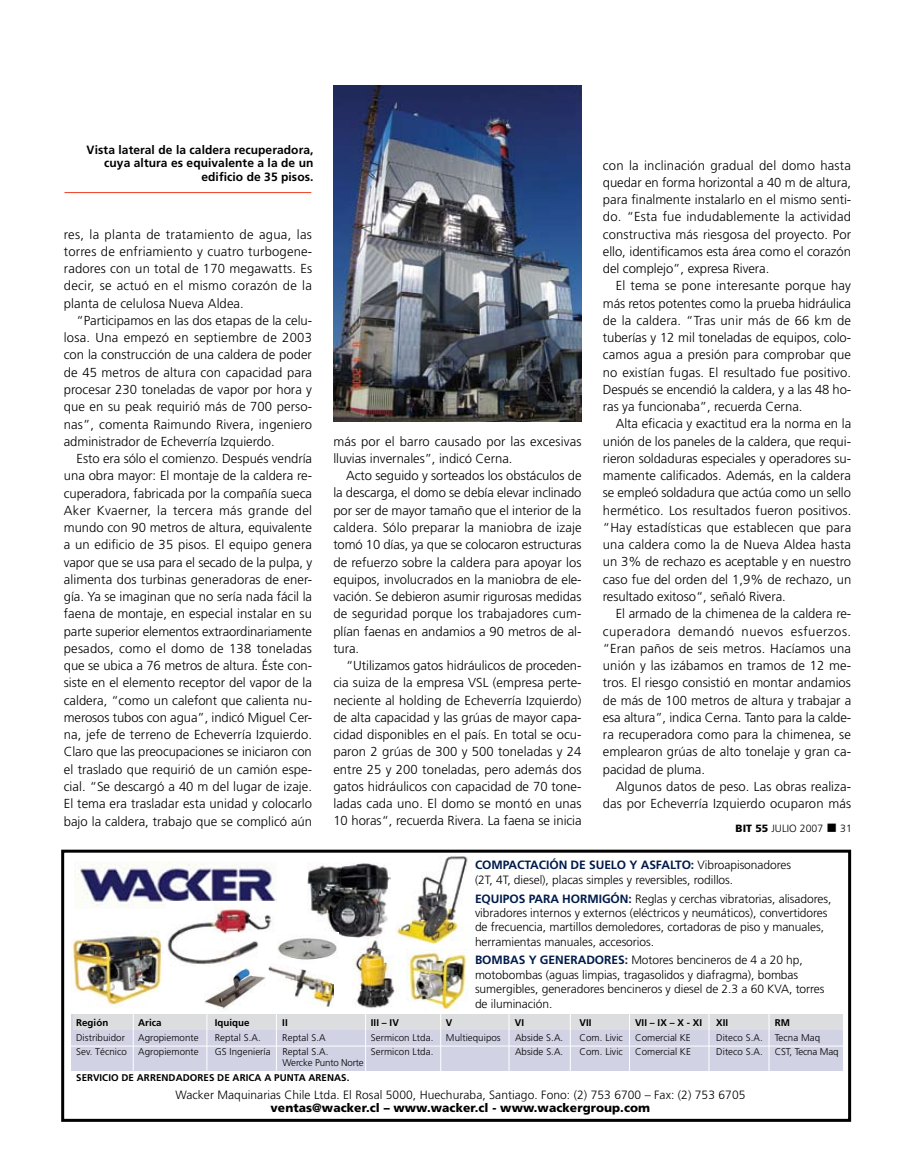
<style>
.page{position:relative;width:915px;height:1170px;background:#fff}
.page>*{position:absolute;margin:0;border:0;box-sizing:border-box;transform-origin:0 0}
.t1{font:300 13.05px/17.2px "Frutiger";color:#000;text-align:justify}
.t2{font:300 12px/14.4px "Frutiger";letter-spacing:-.005em;color:#000}
.t3{font:700 12px/13.5px "Frutiger";letter-spacing:.005em;color:#000;text-align:right}
.t4{font:900 12px "Frutiger";letter-spacing:.005em;color:#000}
.t5{font:700 12px "Frutiger";letter-spacing:-.005em;color:#001b4c}
.t6{font:300 10.5px "Frutiger";letter-spacing:.005em;color:#000}
.t7{font:300 9.75px "Frutiger";letter-spacing:.005em;color:#000}
.t8{font:700 9.75px "Frutiger";letter-spacing:.005em;color:#000}
.t9{font:300 9.75px "Frutiger";letter-spacing:-.015em;color:#000}
.s1{font-weight:900}
.s2{font-weight:700;color:#001b4c}
</style>
<div class="page">
<hr style="left:64px;top:192px;width:247px;height:1px;background:#ef4123">
<img style="left:333px;top:85px;width:248px;height:336px">
<div style="left:61px;top:849px;width:789px;height:272px;border:3px solid #000"></div>
<div style="left:71px;top:1014px;width:770px;height:56px;background:#d2d2e5"></div>
<img style="left:75px;top:861px;width:201px;height:46px">
<img style="left:72px;top:931px;width:91px;height:76px">
<img style="left:166px;top:901px;width:109px;height:64px">
<img style="left:307px;top:863px;width:83px;height:74px">
<img style="left:395px;top:856px;width:73px;height:88px">
<img style="left:352px;top:938px;width:48px;height:71px">
<div style="left:73px;top:1014px;width:768px;height:15px;background:#dcddde"></div>
<hr style="left:69px;top:1045px;width:774px;height:1px;background:#fff">
<hr style="left:133px;top:1012px;width:1px;height:59px;background:#fff">
<hr style="left:206px;top:1012px;width:1px;height:59px;background:#fff">
<hr style="left:276px;top:1012px;width:1px;height:59px;background:#fff">
<hr style="left:365px;top:1012px;width:1px;height:59px;background:#fff">
<hr style="left:440px;top:1012px;width:1px;height:59px;background:#fff">
<hr style="left:508px;top:1012px;width:1px;height:59px;background:#fff">
<hr style="left:629px;top:1012px;width:1px;height:59px;background:#fff">
<hr style="left:708px;top:1012px;width:1px;height:59px;background:#fff">
<hr style="left:569px;top:1012px;width:1px;height:59px;background:#fff">
<hr style="left:768px;top:1011px;width:1px;height:59px;background:#fff">
<img style="left:406px;top:949px;width:63px;height:62px">
<img style="left:268px;top:961px;width:65px;height:46px">
<img style="left:204px;top:968px;width:61px;height:42px">
<img style="left:278px;top:932px;width:60px;height:31px">
<p class="t3" style="left:87px;top:142px;width:228px">VISTA LATERAL DE LA CALDERA RECUPERADORA,<br>CUYA ALTURA ES EQUIVALENTE A LA DE UN<br>EDIFICIO DE 35 PISOS.</p>
<p class="t1" style="left:64px;top:225px;width:250px">res, la planta de tratamiento de agua, las torres de enfriamiento y cuatro turbogene&shy;radores con un total de 170 megawatts. Es decir, se actuó en el mismo corazón de la planta de celulosa Nueva Aldea.</p>
<p class="t1" style="left:64px;top:312px;width:250px;text-indent:13px">“Participamos en las dos etapas de la celu&shy;losa. Una empezó en septiembre de 2003 con la construcción de una caldera de poder de 45 metros de altura con capacidad para procesar 230 toneladas de vapor por hora y que en su peak requirió más de 700 perso&shy;nas”, comenta Raimundo Rivera, ingeniero administrador de Echeverría Izquierdo.</p>
<p class="t1" style="left:64px;top:450px;width:250px;text-indent:13px">Esto era sólo el comienzo. Después vendría una obra mayor: El montaje de la caldera re&shy;cuperadora, fabricada por la compañía sueca Aker Kvaerner, la tercera más grande del mundo con 90 metros de altura, equivalente a un edificio de 35 pisos. El equipo genera vapor que se usa para el secado de la pulpa, y alimenta dos turbinas generadoras de ener&shy;gía. Ya se imaginan que no sería nada fácil la faena de montaje, en especial instalar en su parte superior elementos extraordinariamente pesados, como el domo de 138 toneladas que se ubica a 76 metros de altura. Éste con&shy;siste en el elemento receptor del vapor de la caldera, “como un calefont que calienta nu&shy;merosos tubos con agua”, indicó Miguel Cer&shy;na, jefe de terreno de Echeverría Izquierdo.<br>Claro que las preocupaciones se iniciaron con el traslado que requirió de un camión espe&shy;cial. “Se descargó a 40 m del lugar de izaje.<br>El tema era trasladar esta unidad y colocarlo bajo la caldera, trabajo que se complicó aún</p>
<p class="t1" style="left:333px;top:432px;width:249px">más por el barro causado por las excesivas lluvias invernales”, indicó Cerna.</p>
<p class="t1" style="left:333px;top:467px;width:250px;text-indent:13px">Acto seguido y sorteados los obstáculos de la descarga, el domo se debía elevar inclinado por ser de mayor tamaño que el interior de la caldera. Sólo preparar la maniobra de izaje tomó 10 días, ya que se colocaron estructuras de refuerzo sobre la caldera para apoyar los equipos, involucrados en la maniobra de ele&shy;vación. Se debieron asumir rigurosas medidas de seguridad porque los trabajadores cum&shy;plían faenas en andamios a 90 metros de al&shy;tura.</p>
<p class="t1" style="left:333px;top:657px;width:250px;text-indent:13px">“Utilizamos gatos hidráulicos de proceden&shy;cia suiza de la empresa VSL (empresa perte&shy;neciente al holding de Echeverría Izquierdo) de alta capacidad y las grúas de mayor capa&shy;cidad disponibles en el país. En total se ocu&shy;paron 2 grúas de 300 y 500 toneladas y 24 entre 25 y 200 toneladas, pero además dos gatos hidráulicos con capacidad de 70 tone&shy;ladas cada uno. El domo se montó en unas 10 horas“, recuerda Rivera. La faena se inicia</p>
<p class="t1" style="left:602px;top:156px;width:250px">con la inclinación gradual del domo hasta quedar en forma horizontal a 40 m de altura, para finalmente instalarlo en el mismo senti&shy;do. “Esta fue indudablemente la actividad constructiva más riesgosa del proyecto. Por ello, identificamos esta área como el corazón del complejo”, expresa Rivera.</p>
<p class="t1" style="left:602px;top:277px;width:250px;text-indent:13px">El tema se pone interesante porque hay más retos potentes como la prueba hidráulica de la caldera. “Tras unir más de 66 km de tuberías y 12 mil toneladas de equipos, colo&shy;camos agua a presión para comprobar que no existían fugas. El resultado fue positivo.<br>Después se encendió la caldera, y a las 48 ho&shy;ras ya funcionaba”, recuerda Cerna.</p>
<p class="t1" style="left:602px;top:415px;width:250px;text-indent:13px">Alta eficacia y exactitud era la norma en la unión de los paneles de la caldera, que requi&shy;rieron soldaduras especiales y operadores su&shy;mamente calificados. Además, en la caldera se empleó soldadura que actúa como un sello hermético. Los resultados fueron positivos. “Hay estadísticas que establecen que para una caldera como la de Nueva Aldea hasta un 3% de rechazo es aceptable y en nuestro caso fue del orden del 1,9% de rechazo, un resultado exitoso“, señaló Rivera.</p>
<p class="t1" style="left:602px;top:605px;width:250px;text-indent:13px">El armado de la chimenea de la caldera re&shy;cuperadora demandó nuevos esfuerzos. “Eran paños de seis metros. Hacíamos una unión y las izábamos en tramos de 12 me&shy;tros. El riesgo consistió en montar andamios de más de 100 metros de altura y trabajar a esa altura”, indica Cerna. Tanto para la calde&shy;ra recuperadora como para la chimenea, se emplearon grúas de alto tonelaje y gran ca&shy;pacidad de pluma.</p>
<p class="t1" style="left:602px;top:777px;width:250px;text-align:right">Algunos datos de peso. Las obras realiza&shy;das por Echeverría Izquierdo ocuparon más</p>
<p class="t6" style="left:735px;top:822px;width:118px"><span class="s1">BIT 55</span> JULIO 2007 ■ 31</p>
<p class="t2" style="left:475px;top:858px;width:317px;text-indent:49px"><span class="s2">TACIÓN DE SUELO Y ASFALTO:</span> Vibroapisonadores (2T, 4T, diesel), placas simples y reversibles, rodillos.</p>
<p class="t5" style="left:475px;top:891px;width:62px">EQUIPOS PARA</p>
<p class="t5" style="left:562px;top:891px;width:26px">HORMI</p>
<p class="t5" style="left:475px;top:858px;width:26px">COMPAC</p>
<p class="t2" style="left:475px;top:891px;width:358px;text-indent:127px"><span class="s2">GÓN:</span> Reglas y cerchas vibratorias, alisadores, vibradores internos y externos (eléctricos y neumáticos), convertidores de frecuencia, martillos demoledores, cortadoras de piso y manuales, herramientas manuales, accesorios.</p>
<p class="t5" style="left:475px;top:953px;width:26px">BOMBAS</p>
<p class="t5" style="left:528px;top:953px;width:20px">Y GENERA</p>
<p class="t2" style="left:475px;top:952px;width:351px;text-indent:111px"><span class="s2">DORES:</span> Motores bencineros de 4 a 20 hp, motobombas (aguas limpias, tragasolidos y diafragma), bombas sumergibles, generadores bencineros y diesel de 2.3 a 60 KVA, torres de iluminación.</p>
<p class="t8" style="left:76px;top:1016px;width:34px">REGIÓN</p>
<p class="t8" style="left:138px;top:1016px;width:25px">ARICA</p>
<p class="t8" style="left:215px;top:1016px;width:36px">IQUIQUE</p>
<p class="t8" style="left:282px;top:1016px;width:7px">II</p>
<p class="t8" style="left:371px;top:1016px;width:30px">III – IV</p>
<p class="t8" style="left:446px;top:1016px;width:8px">V</p>
<p class="t8" style="left:515px;top:1016px;width:11px">VI</p>
<p class="t8" style="left:579px;top:1016px;width:14px">VII</p>
<p class="t8" style="left:635px;top:1016px;width:68px">VII – IX – X - XI</p>
<p class="t8" style="left:716px;top:1016px;width:14px">XII</p>
<p class="t8" style="left:774px;top:1016px;width:17px">RM</p>
<p class="t7" style="left:76px;top:1031px;width:199px">Distribuidor Agropiemonte Reptal S.A. R</p>
<p class="t7" style="left:288px;top:1031px;width:51px">eptal S.AS</p>
<p class="t7" style="left:375px;top:1031px;width:59px">ermicon Ltda.</p>
<p class="t7" style="left:446px;top:1031px;width:119px">Multiequipos Abside S.A.</p>
<p class="t7" style="left:579px;top:1031px;width:45px">Com. Livic</p>
<p class="t7" style="left:635px;top:1031px;width:64px">Comercial KED</p>
<p class="t7" style="left:722px;top:1031px;width:99px">iteco S.A. Tecna Maq</p>
<p class="t7" style="left:76px;top:1046px;width:124px">Sev. Técnico Agropiemonte</p>
<p class="t7" style="left:215px;top:1046px;width:139px">GS Ingeniería Reptal S.A. S</p>
<p class="t7" style="left:376px;top:1046px;width:63px">ermicon Ltda. A</p>
<p class="t7" style="left:521px;top:1046px;width:43px">bside S.A.</p>
<p class="t7" style="left:579px;top:1046px;width:45px">Com. Livic</p>
<p class="t7" style="left:635px;top:1046px;width:64px">Comercial KED</p>
<p class="t9" style="left:722px;top:1046px;width:117px">iteco S.A. CST, Tecna Maq</p>
<p class="t9" style="left:282px;top:1056px;width:83px">Wercke Punto Norte</p>
<p class="t8" style="left:76px;top:1071px;width:12px">SERVICI</p>
<p class="t8" style="left:111px;top:1071px;width:40px">O DE ARREN</p>
<p class="t8" style="left:168px;top:1071px;width:36px">DADORES</p>
<p class="t8" style="left:217px;top:1071px;width:29px">DE ARICA</p>
<p class="t8" style="left:264px;top:1071px;width:59px">A PUNTA ARENAS</p>
<p class="t8" style="left:347px;top:1071px;width:4px">.</p>
<p class="t2" style="left:175px;top:1087px;width:571px">Wacker Maquinarias Chile Ltda. El Rosal 5000, H uechuraba, Santiago. Fono: (2) 753 6700 – Fax: (2) 753 6705</p>
<p class="t4" style="left:270px;top:1100px;width:381px">ventas@wacker.cl – www.wacker.cl - www.wackergroup.com</p>
</div>
